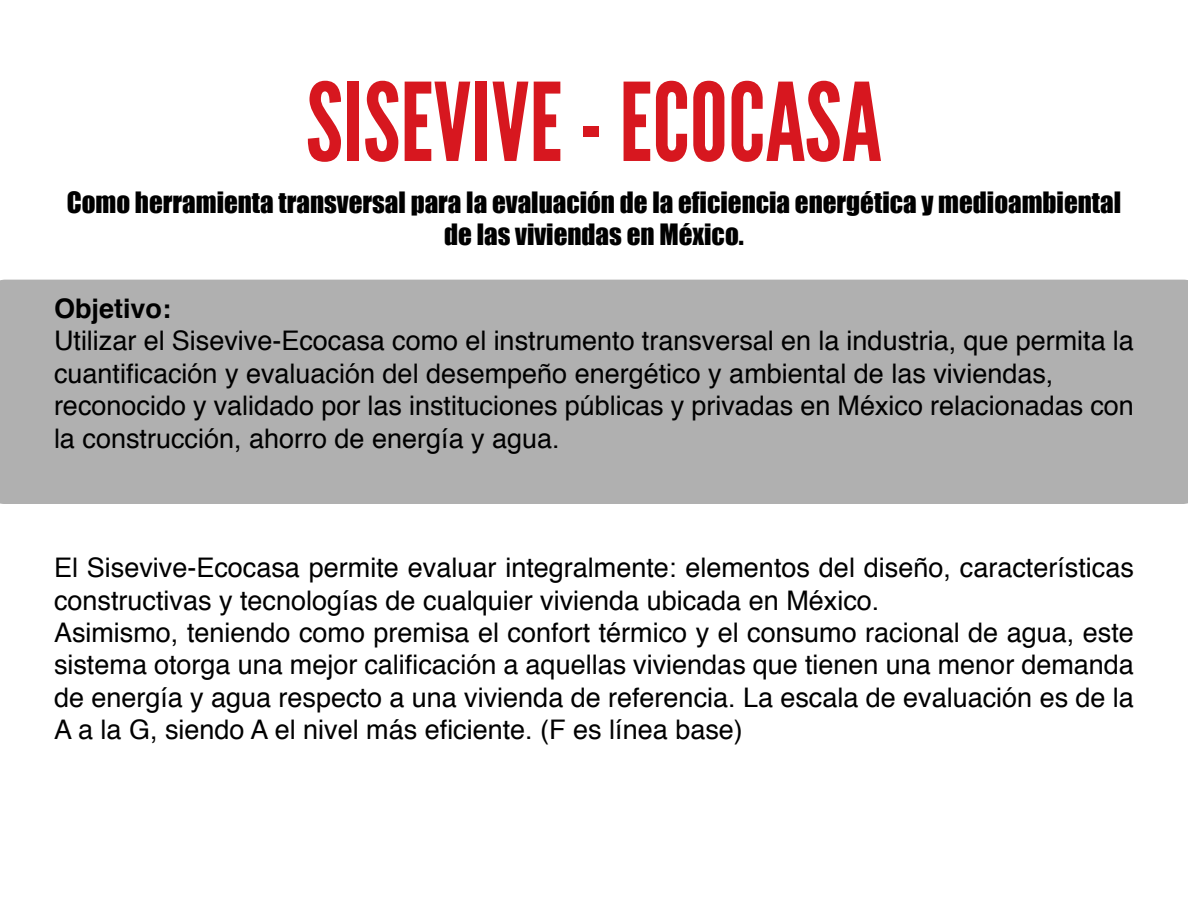
<style>
.page{position:relative;width:1188px;height:918px;background:#fff}
.page>*{position:absolute;margin:0;border:0;box-sizing:border-box;transform-origin:0 0}
.t1{font:108px "League Gothic";color:#d7171f}
.t2{font:27px/32.4px "Helvetica";color:#000}
.t3{font:27px/32.4px "Impact";color:#000;text-align:center}
.t4{font:700 27px "Helvetica";color:#000}
</style>
<div class="page">
<div style="left:0;top:280px;width:1188px;height:224px;background:#b0b0b0"></div>
<p class="t1" style="left:306px;top:61px;width:578px">SISEVIVE - ECOCASA</p>
<p class="t3" style="left:67px;top:186px;width:1056px">Como herramienta transversal para la evaluación de la eficiencia energética y medioambiental de las viviendas en México.</p>
<p class="t4" style="left:54px;top:287px;width:119px">Objetivo:</p>
<p class="t2" style="left:54px;top:326px;width:1081px">Utilizar el Sisevive-Ecocasa como el instrumento transversal en la industria, que permita la cuantificación y evaluación del desempeño energético y ambiental de las viviendas,</p>
<p class="t2" style="left:54px;top:390px;width:1081px">reconocido y validado por las instituciones públicas y privadas en México relacionadas con la construcción, ahorro de energía y agua.</p>
<p class="t2" style="left:54px;top:552px;width:1081px">El Sisevive-Ecocasa permite evaluar integralmente: elementos del diseño, características constructivas y tecnologías de cualquier vivienda ubicada en México.</p>
<p class="t2" style="left:54px;top:617px;width:1081px;text-align:justify">Asimismo, teniendo como premisa el confort térmico y el consumo racional de agua, este sistema otorga una mejor calificación a aquellas viviendas que tienen una menor demanda de energía y agua respecto a una vivienda de referencia. La escala de evaluación es de la A a la G, siendo A el nivel más eficiente. (F es línea base)</p>
</div>
